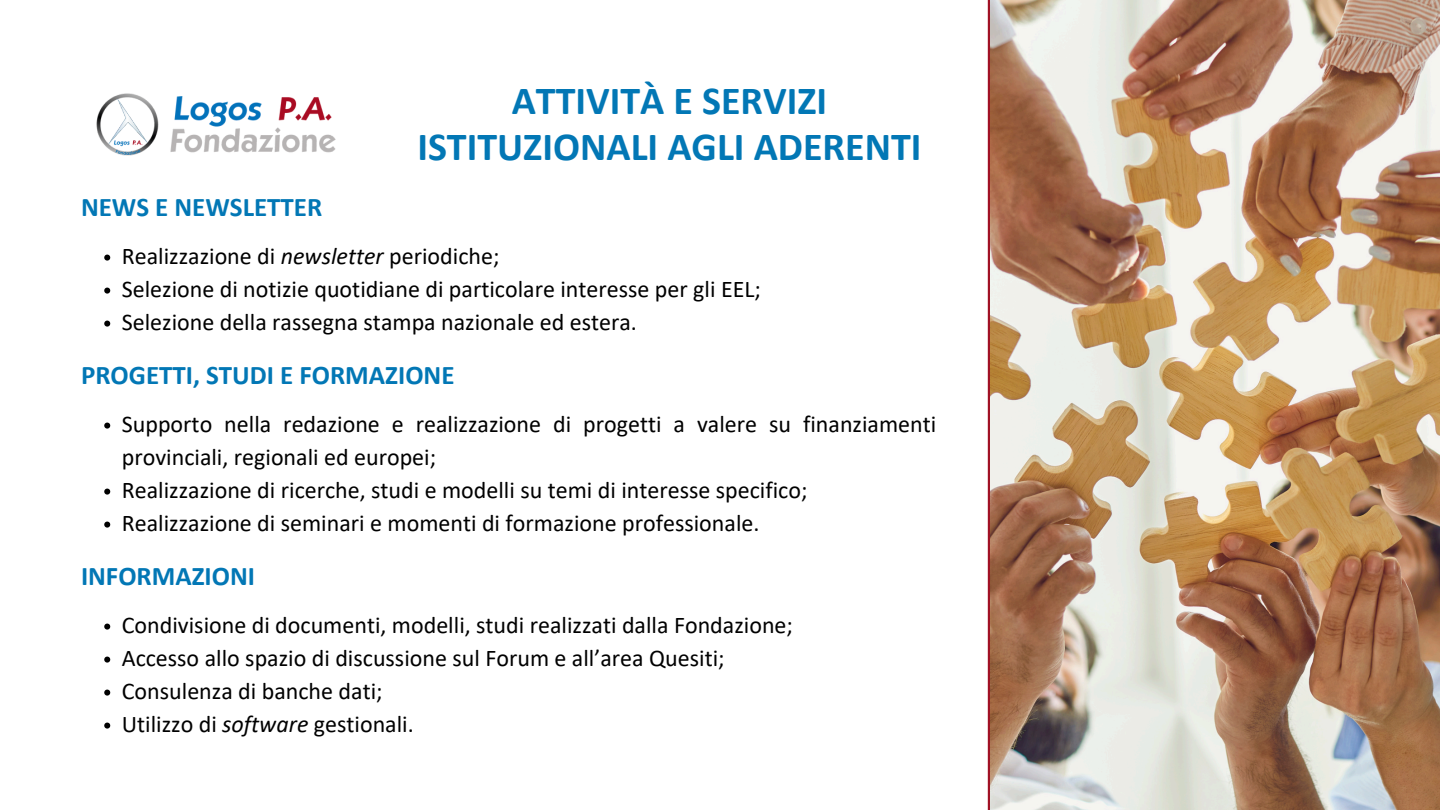
<style>
.page{position:relative;width:1440px;height:810px;background:#fff}
.page>*{position:absolute;margin:0;border:0;box-sizing:border-box;transform-origin:0 0}
.t1{font:700 40px/45.8px "Calibri";color:#0277b5;text-align:center}
.t2{font:700 27px "Calibri";color:#0277b5}
.t3{font:24px/33px "Calibri";color:#000}
.s1{font-style:italic}
</style>
<div class="page">
<hr style="left:988px;top:0;width:3px;height:810px;background:#a01124">
<img style="left:991px;top:0;width:449px;height:810px">
<svg style="left:104px;top:255px;width:6px;height:6px"></svg>
<svg style="left:104px;top:288px;width:6px;height:6px"></svg>
<svg style="left:104px;top:321px;width:6px;height:6px"></svg>
<svg style="left:104px;top:423px;width:6px;height:6px"></svg>
<svg style="left:104px;top:489px;width:6px;height:6px"></svg>
<svg style="left:104px;top:522px;width:6px;height:6px"></svg>
<svg style="left:104px;top:624px;width:6px;height:6px"></svg>
<svg style="left:104px;top:657px;width:6px;height:6px"></svg>
<svg style="left:104px;top:690px;width:6px;height:6px"></svg>
<svg style="left:104px;top:723px;width:6px;height:6px"></svg>
<img style="left:96px;top:93px;width:240px;height:63px">
<h1 class="t1" style="left:417px;top:81px;width:506px">ATTIVITÀ E SERVIZI<br>ISTITUZIONALI AGLI ADERENTI</h1>
<p class="t2" style="left:81px;top:195px;width:243px">NEWS E NEWSLETTER</p>
<p class="t3" style="left:122px;top:241px;width:641px">Realizzazione di <span class="s1">newsletter</span> periodiche;<br>Selezione di notizie quotidiane di particolare interesse per gli EEL;<br>Selezione della rassegna stampa nazionale ed estera.</p>
<p class="t2" style="left:81px;top:363px;width:375px">PROGETTI, STUDI E FORMAZIONE</p>
<p class="t3" style="left:122px;top:409px;width:816px">Supporto nella redazione e realizzazione di progetti a valere su finanziamenti provinciali, regionali ed europei;<br>Realizzazione di ricerche, studi e modelli su temi di interesse specifico; Realizzazione di seminari e momenti di formazione professionale.</p>
<p class="t2" style="left:81px;top:564px;width:176px">INFORMAZIONI</p>
<p class="t3" style="left:122px;top:610px;width:673px">Condivisione di documenti, modelli, studi realizzati dalla Fondazione; Accesso allo spazio di discussione sul Forum e all’area Quesiti; Consulenza di banche dati;<br>Utilizzo di <span class="s1">software</span> gestionali.</p>
</div>
